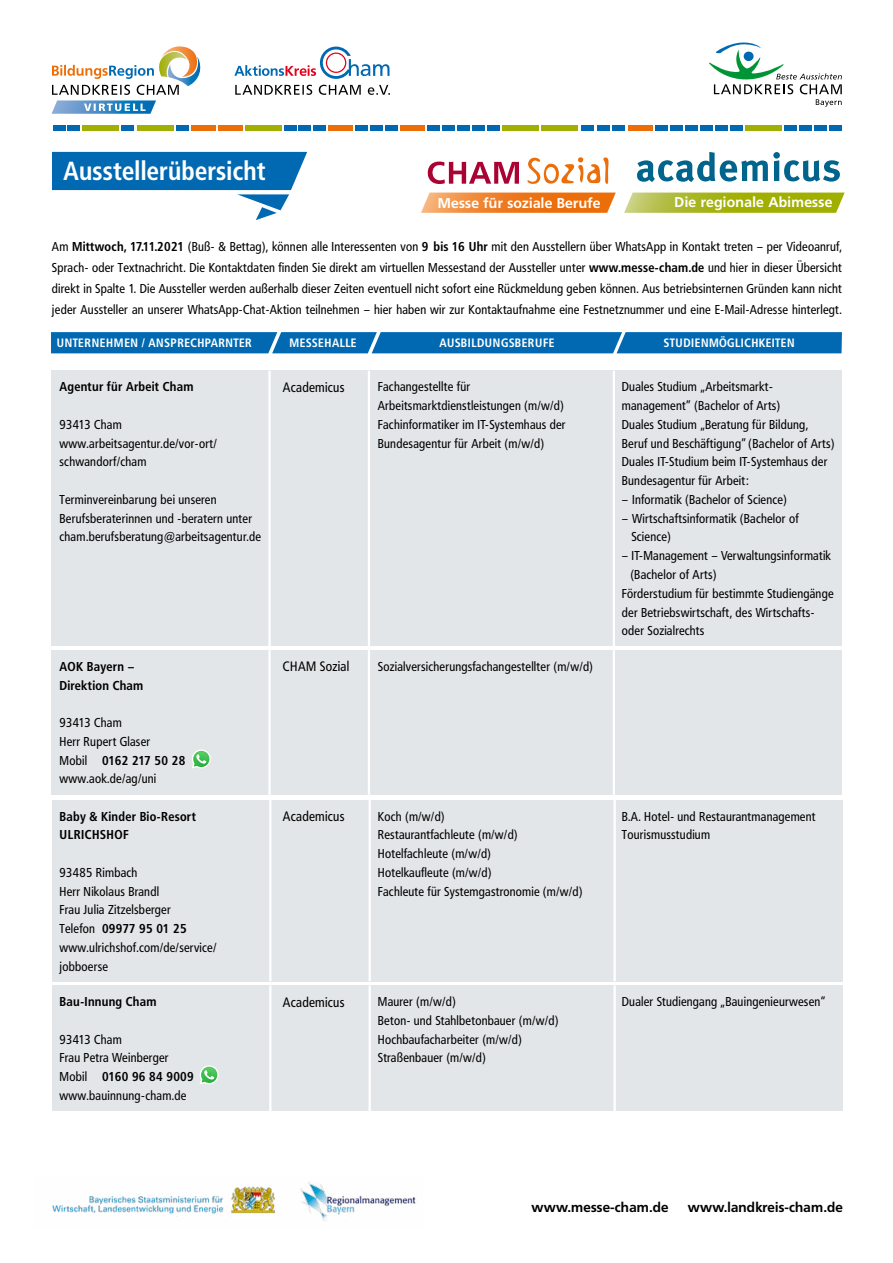
<style>
.page{position:relative;width:893px;height:1263px;background:#fff}
.page>*{position:absolute;margin:0;border:0;box-sizing:border-box;transform-origin:0 0}
.t1{font:700 25.95px "Frutiger Condensed BQ";letter-spacing:.01em;color:#fff}
.t2{font:700 14.1px "Frutiger BQ";letter-spacing:.02em;color:#fff}
.t3{font:13.5px "Frutiger Condensed BQ";letter-spacing:.02em;color:#000}
.t4{font:700 13.5px "Frutiger BQ";letter-spacing:.015em;color:#000}
.t5{font:12.75px/18.8px "Frutiger Condensed BQ";letter-spacing:.02em;color:#000}
.t6{font:700 12.75px/18.8px "Frutiger Condensed BQ";letter-spacing:.02em;color:#000}
.t7{font:700 12px "Frutiger Condensed BQ";letter-spacing:.05em;color:#fff}
.s1{font-weight:700}
</style>
<div class="page">
<div style="left:52px;top:800px;width:791px;height:181px;background:#e3e6e8"></div>
<hr style="left:269px;top:800px;width:2px;height:181px;background:#fff">
<hr style="left:369px;top:800px;width:2px;height:181px;background:#fff">
<hr style="left:613px;top:800px;width:3px;height:181px;background:#fff">
<div style="left:51px;top:371px;width:791px;height:275px;background:#e3e6e8"></div>
<hr style="left:268px;top:371px;width:3px;height:275px;background:#fff">
<hr style="left:368px;top:371px;width:2px;height:275px;background:#fff">
<hr style="left:613px;top:371px;width:2px;height:275px;background:#fff">
<div style="left:53px;top:125px;width:12px;height:5px;background:#0069b2"></div>
<div style="left:68px;top:125px;width:12px;height:5px;background:#0069b2"></div>
<div style="left:176px;top:125px;width:12px;height:5px;background:#0069b2"></div>
<div style="left:284px;top:125px;width:12px;height:5px;background:#0069b2"></div>
<div style="left:299px;top:125px;width:12px;height:5px;background:#0069b2"></div>
<div style="left:355px;top:125px;width:13px;height:5px;background:#0069b2"></div>
<div style="left:370px;top:125px;width:12px;height:5px;background:#0069b2"></div>
<div style="left:427px;top:125px;width:12px;height:5px;background:#0069b2"></div>
<div style="left:83px;top:125px;width:36px;height:5px;background:#a0af00"></div>
<div style="left:122px;top:125px;width:12px;height:5px;background:#0069b2"></div>
<div style="left:137px;top:125px;width:36px;height:5px;background:#a0af00"></div>
<div style="left:191px;top:125px;width:24px;height:5px;background:#eb6e08"></div>
<div style="left:218px;top:125px;width:24px;height:5px;background:#eb6e08"></div>
<div style="left:245px;top:125px;width:36px;height:5px;background:#a0af00"></div>
<div style="left:313px;top:125px;width:13px;height:5px;background:#0069b2"></div>
<div style="left:329px;top:125px;width:24px;height:5px;background:#eb6e08"></div>
<div style="left:385px;top:125px;width:12px;height:5px;background:#0069b2"></div>
<div style="left:400px;top:125px;width:24px;height:5px;background:#eb6e08"></div>
<div style="left:442px;top:125px;width:12px;height:5px;background:#0069b2"></div>
<div style="left:457px;top:125px;width:12px;height:5px;background:#0069b2"></div>
<div style="left:472px;top:125px;width:12px;height:5px;background:#0069b2"></div>
<div style="left:487px;top:125px;width:13px;height:5px;background:#0069b2"></div>
<div style="left:502px;top:125px;width:37px;height:5px;background:#a0af00"></div>
<div style="left:541px;top:125px;width:37px;height:5px;background:#a0af00"></div>
<div style="left:582px;top:125px;width:12px;height:5px;background:#0069b2"></div>
<div style="left:597px;top:125px;width:12px;height:5px;background:#0069b2"></div>
<div style="left:612px;top:125px;width:12px;height:5px;background:#0069b2"></div>
<div style="left:628px;top:125px;width:24px;height:5px;background:#eb6e08"></div>
<div style="left:655px;top:125px;width:12px;height:5px;background:#0069b2"></div>
<div style="left:670px;top:125px;width:12px;height:5px;background:#0069b2"></div>
<div style="left:685px;top:125px;width:12px;height:5px;background:#0069b2"></div>
<div style="left:700px;top:125px;width:12px;height:5px;background:#0069b2"></div>
<div style="left:715px;top:125px;width:12px;height:5px;background:#0069b2"></div>
<div style="left:730px;top:125px;width:12px;height:5px;background:#0069b2"></div>
<div style="left:745px;top:125px;width:37px;height:5px;background:#a0af00"></div>
<div style="left:785px;top:125px;width:12px;height:5px;background:#0069b2"></div>
<div style="left:800px;top:125px;width:12px;height:5px;background:#0069b2"></div>
<div style="left:815px;top:125px;width:12px;height:5px;background:#0069b2"></div>
<div style="left:830px;top:125px;width:12px;height:5px;background:#0069b2"></div>
<svg style="left:709px;top:42px;width:133px;height:65px"></svg>
<svg style="left:52px;top:46px;width:149px;height:68px"></svg>
<svg style="left:235px;top:85px;width:155px;height:10px"></svg>
<svg style="left:234px;top:47px;width:155px;height:32px"></svg>
<svg style="left:421px;top:193px;width:195px;height:20px;background:#ef8632"></svg>
<svg style="left:624px;top:193px;width:221px;height:20px;background:#acb927"></svg>
<svg style="left:527px;top:157px;width:81px;height:27px"></svg>
<svg style="left:428px;top:162px;width:91px;height:22px"></svg>
<svg style="left:637px;top:152px;width:203px;height:30px"></svg>
<img style="left:52px;top:1181px;width:364px;height:40px">
<svg style="left:52px;top:152px;width:255px;height:68px"></svg>
<div style="left:51px;top:332px;width:791px;height:21px;background:#0069b2"></div>
<div style="left:51px;top:650px;width:791px;height:145px;background:#e3e6e8"></div>
<hr style="left:268px;top:650px;width:3px;height:145px;background:#fff">
<hr style="left:368px;top:650px;width:2px;height:145px;background:#fff">
<hr style="left:613px;top:650px;width:2px;height:145px;background:#fff">
<svg style="left:192px;top:749px;width:19px;height:19px"></svg>
<div style="left:52px;top:985px;width:791px;height:126px;background:#e3e6e8"></div>
<hr style="left:269px;top:985px;width:2px;height:126px;background:#fff">
<hr style="left:369px;top:985px;width:2px;height:126px;background:#fff">
<hr style="left:613px;top:985px;width:3px;height:126px;background:#fff">
<svg style="left:200px;top:1065px;width:19px;height:19px"></svg>
<h1 class="t1" style="left:63px;top:155px;width:204px">Ausstellerübersicht</h1>
<p class="t2" style="left:438px;top:194px;width:164px">Messe für soziale Berufe</p>
<p class="t2" style="left:675px;top:194px;width:159px">Die regionale Abimesse</p>
<p class="t5" style="left:52px;top:236px;width:791px;line-height:21px;text-align:justify">Am <span class="s1">Mittwoch, 17.11.2021</span> (Buß- &amp; Bettag), können alle Interessenten von <span class="s1">9 bis 16 Uhr</span> mit den Ausstellern über WhatsApp in Kontakt treten – per Videoanruf, Sprach- oder Textnachricht. Die Kontaktdaten finden Sie direkt am virtuellen Messestand der Aussteller unter <span class="s1">www.messe-cham.de</span> und hier in dieser Übersicht direkt in Spalte 1. Die Aussteller werden außerhalb dieser Zeiten eventuell nicht sofort eine Rückmeldung geben können. Aus betriebsinternen Gründen kann nicht jeder Aussteller an unserer WhatsApp-Chat-Aktion teilnehmen – hier haben wir zur Kontaktaufnahme eine Festnetznummer und eine E-Mail-Adresse hinterlegt.</p>
<p class="t7" style="left:57px;top:335px;width:196px">UNTERNEHMEN / ANSPRECHPARNTER</p>
<p class="t7" style="left:289px;top:335px;width:69px">MESSEHALLE</p>
<p class="t7" style="left:439px;top:335px;width:117px">AUSBILDUNGSBERUFE</p>
<p class="t7" style="left:664px;top:335px;width:132px">STUDIENMÖGLICHKEITEN</p>
<p class="t6" style="left:60px;top:377px;width:135px">Agentur für Arbeit Cham</p>
<p class="t5" style="left:60px;top:415px;width:159px">93413 Cham www.arbeitsagentur.de/vor-ort/ schwandorf/cham</p>
<p class="t5" style="left:60px;top:490px;width:203px">Terminvereinbarung bei unseren<br>Berufsberaterinnen und -beratern unter cham.berufsberatung@arbeitsagentur.de</p>
<p class="t6" style="left:60px;top:657px;width:85px">AOK Bayern –<br>Direktion Cham</p>
<p class="t5" style="left:60px;top:713px;width:127px">93413 Cham<br>Herr Rupert Glaser<br>Mobil <span class="s1">0162 217 50 28 </span>www.aok.de/ag/uni</p>
<p class="t6" style="left:60px;top:807px;width:138px">Baby &amp; Kinder Bio-Resort<br>ULRICHSHOF</p>
<p class="t5" style="left:60px;top:863px;width:159px">93485 Rimbach<br>Herr Nikolaus Brandl<br>Frau Julia Zitzelsberger<br>Telefon <span class="s1">09977 95 01 25 </span>www.ulrichshof.com/de/service/ jobboerse</p>
<p class="t6" style="left:60px;top:992px;width:98px">Bau-Innung Cham</p>
<p class="t5" style="left:60px;top:1030px;width:136px">93413 Cham<br>Frau Petra Weinberger<br>Mobil <span class="s1">0160 96 84 9009 </span>www.bauinnung-cham.de</p>
<p class="t3" style="left:283px;top:379px;width:63px">Academicus</p>
<p class="t5" style="left:378px;top:377px;width:189px">Fachangestellte für Arbeitsmarktdienstleistungen (m/w/d)<br>Fachinformatiker im IT-Systemhaus der Bundesagentur für Arbeit (m/w/d)</p>
<p class="t5" style="left:622px;top:377px;width:214px">Duales Studium „Arbeitsmarkt&shy;management” (Bachelor of Arts)<br>Duales Studium „Beratung für Bildung, Beruf und Beschäftigung” (Bachelor of Arts)<br>Duales IT-Studium beim IT-Systemhaus der Bundesagentur für Arbeit:</p>
<p class="t5" style="left:622px;top:490px;width:167px">– Informatik (Bachelor of Science)</p>
<p class="t5" style="left:631px;top:509px;width:169px;text-indent:-9px">– Wirtschaftsinformatik (Bachelor of<br>Science)</p>
<p class="t5" style="left:622px;top:546px;width:211px">– IT-Management – Verwaltungsinformatik</p>
<p class="t5" style="left:630px;top:565px;width:88px">(Bachelor of Arts)</p>
<p class="t5" style="left:622px;top:584px;width:213px">Förderstudium für bestimmte Studiengänge</p>
<p class="t5" style="left:622px;top:603px;width:194px">der Betriebswirtschaft, des Wirtschafts-</p>
<p class="t5" style="left:622px;top:621px;width:84px">oder Sozialrechts</p>
<p class="t3" style="left:283px;top:658px;width:68px">CHAM Sozial</p>
<p class="t5" style="left:378px;top:657px;width:217px">Sozialversicherungsfachangestellter (m/w/d)</p>
<p class="t3" style="left:283px;top:808px;width:63px">Academicus</p>
<p class="t5" style="left:378px;top:807px;width:206px">Koch (m/w/d)<br>Restaurantfachleute (m/w/d)<br>Hotelfachleute (m/w/d)<br>Hotelkaufleute (m/w/d)<br>Fachleute für Systemgastronomie (m/w/d)</p>
<p class="t5" style="left:622px;top:807px;width:195px">B.A. Hotel- und Restaurantmanagement<br>Tourismusstudium</p>
<p class="t3" style="left:283px;top:993px;width:63px">Academicus</p>
<p class="t5" style="left:378px;top:992px;width:182px">Maurer (m/w/d)<br>Beton- und Stahlbetonbauer (m/w/d)<br>Hochbaufacharbeiter (m/w/d)<br>Straßenbauer (m/w/d)</p>
<p class="t5" style="left:622px;top:992px;width:205px">Dualer Studiengang „Bauingenieurwesen“</p>
<p class="t4" style="left:531px;top:1199px;width:138px">www.messe-cham.de</p>
<p class="t4" style="left:688px;top:1199px;width:156px">www.landkreis-cham.de</p>
</div>
